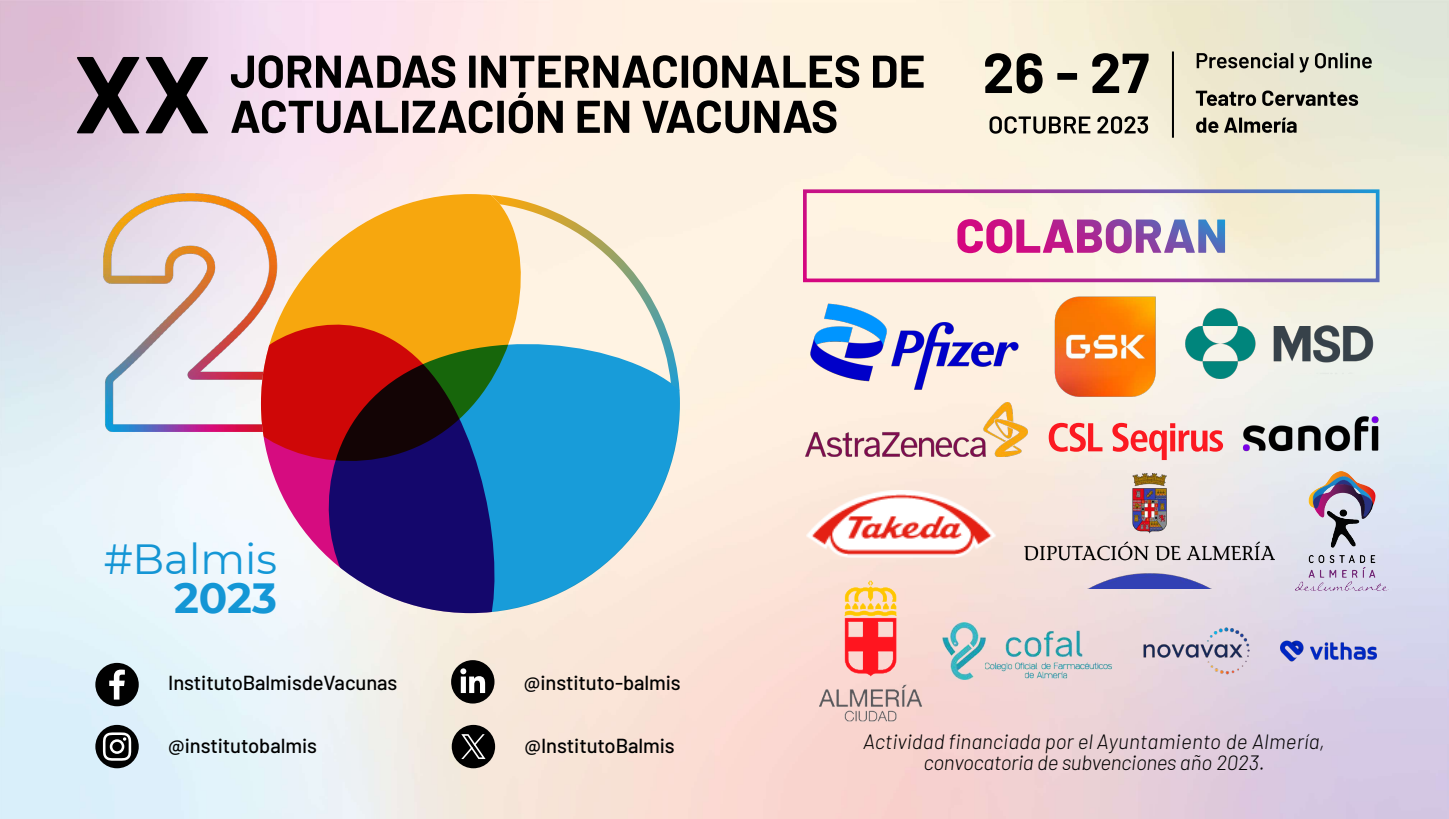
<style>
.page{position:relative;width:1449px;height:819px;background:#fff}
.page>*{position:absolute;margin:0;border:0;box-sizing:border-box;transform-origin:0 0}
.t1{font:42.15px "Montserrat";color:#169cd8}
.t2{font:700 42.15px "Montserrat";color:#169cd8}
.t3{font:italic 300 20.7px/20.7px "Barlow";color:#000;text-align:center}
.t4{font:500 20.25px "Barlow";letter-spacing:-.005em;color:#000}
</style>
<div class="page">
<img style="left:0;top:0;width:1449px;height:819px">
<svg style="left:77px;top:55px;width:846px;height:78px;background:#9a8e8e"></svg>
<svg style="left:1196px;top:53px;width:97px;height:15px"></svg>
<svg style="left:1299px;top:57px;width:10px;height:15px"></svg>
<svg style="left:1315px;top:53px;width:56px;height:15px"></svg>
<svg style="left:1195px;top:91px;width:61px;height:15px"></svg>
<svg style="left:1262px;top:90px;width:96px;height:16px;background:#89887c"></svg>
<svg style="left:1196px;top:118px;width:22px;height:15px"></svg>
<svg style="left:1224px;top:118px;width:72px;height:15px"></svg>
<svg style="left:985px;top:53px;width:57px;height:40px;background:#6a675e"></svg>
<svg style="left:1057px;top:73px;width:20px;height:7px"></svg>
<svg style="left:1092px;top:53px;width:56px;height:40px;background:#7e7b6f"></svg>
<svg style="left:989px;top:116px;width:101px;height:18px;background:#959084"></svg>
<svg style="left:1097px;top:116px;width:51px;height:18px"></svg>
<hr style="left:1172px;top:51px;width:2px;height:87px;background:#000">
<img style="left:103px;top:194px;width:128px;height:237px">
<svg style="left:231px;top:191px;width:453px;height:451px"></svg>
<svg style="left:494px;top:344px;width:186px;height:269px;background:#4eaed9"></svg>
<svg style="left:261px;top:194px;width:260px;height:267px;background:#e8b85c"></svg>
<svg style="left:261px;top:324px;width:233px;height:289px;background:#743a5e"></svg>
<svg style="left:470px;top:194px;width:209px;height:197px;background:#ccd0b1"></svg>
<div style="left:452px;top:724px;width:43px;height:44px;background:#000;border-radius:50%"></div>
<svg style="left:461px;top:734px;width:24px;height:25px"></svg>
<div style="left:451px;top:660px;width:43px;height:43px;background:#010101;border-radius:50%"></div>
<svg style="left:460px;top:668px;width:25px;height:25px"></svg>
<svg style="left:95px;top:724px;width:44px;height:44px"></svg>
<svg style="left:103px;top:732px;width:28px;height:28px"></svg>
<div style="left:95px;top:662px;width:44px;height:44px;background:#010101;border-radius:50%"></div>
<svg style="left:109px;top:669px;width:16px;height:30px"></svg>
<div style="left:803px;top:189px;width:576px;height:93px;border:4px solid #fff"></div>
<svg style="left:957px;top:219px;width:268px;height:34px;background:#c688ba"></svg>
<img style="left:1178px;top:274px;width:271px;height:145px">
<img style="left:794px;top:574px;width:153px;height:153px">
<img style="left:810px;top:303px;width:208px;height:86px">
<svg style="left:1048px;top:423px;width:54px;height:28px;background:#f9938f"></svg>
<svg style="left:1112px;top:423px;width:110px;height:37px;background:#f6a5a4"></svg>
<img style="left:1222px;top:346px;width:176px;height:176px">
<img style="left:1031px;top:273px;width:147px;height:147px">
<img style="left:938px;top:622px;width:179px;height:57px">
<img style="left:1295px;top:471px;width:94px;height:119px">
<img style="left:1024px;top:473px;width:250px;height:115px">
<img style="left:1134px;top:618px;width:124px;height:65px">
<img style="left:807px;top:490px;width:189px;height:68px">
<img style="left:805px;top:402px;width:222px;height:54px">
<img style="left:1280px;top:635px;width:96px;height:31px">
<h1 class="t1" style="left:103px;top:530px;width:175px">#Balmis</h1>
<h1 class="t2" style="left:174px;top:567px;width:104px">2023</h1>
<p class="t4" style="left:168px;top:668px;width:231px">InstitutoBalmisdeVacunas</p>
<p class="t4" style="left:168px;top:731px;width:150px">@institutobalmis</p>
<p class="t4" style="left:524px;top:668px;width:158px">@instituto-balmis</p>
<p class="t4" style="left:524px;top:731px;width:152px">@InstitutoBalmis</p>
<p class="t3" style="left:863px;top:730px;width:463px">Actividad financiada por el Ayuntamiento de Almería, convocatoria de subvenciones año 2023.</p>
</div>
